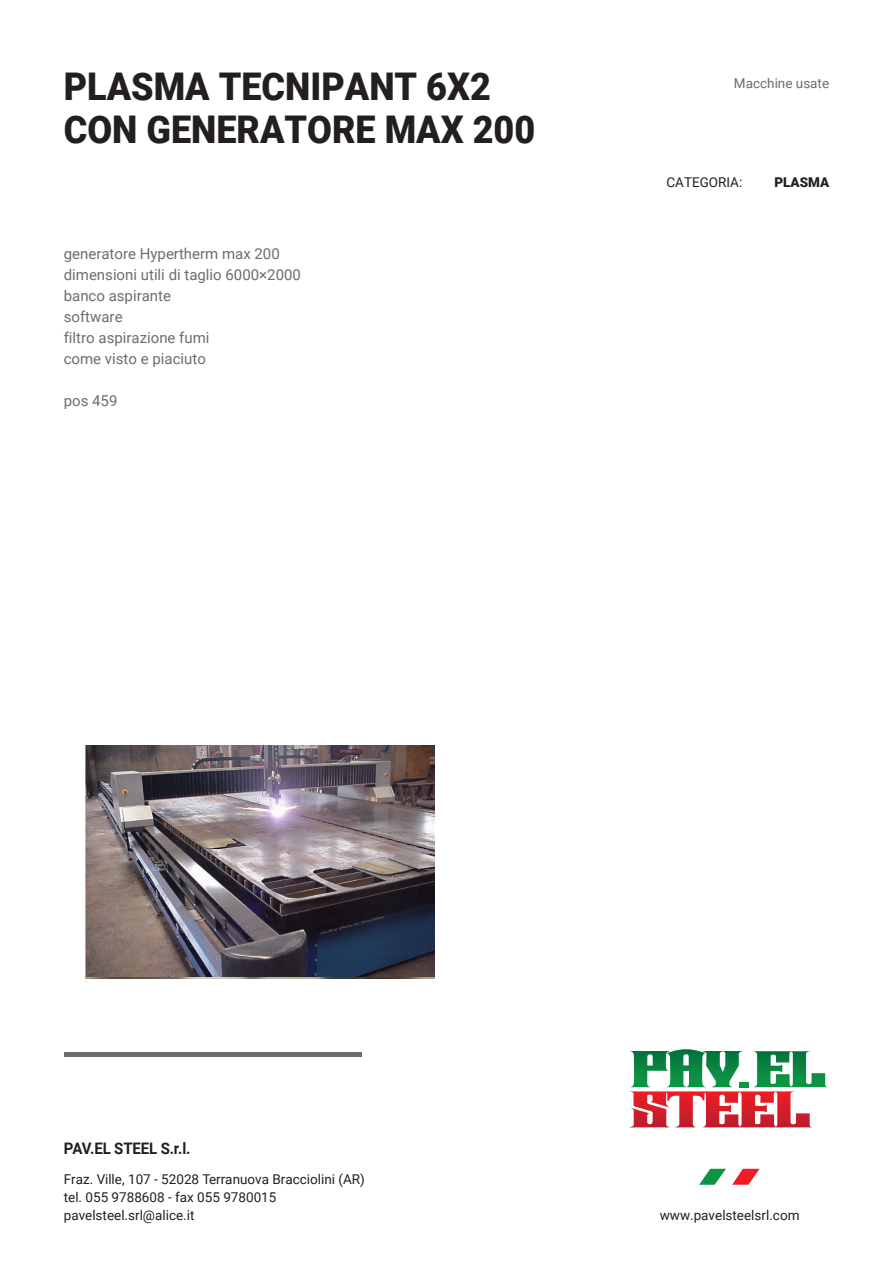
<style>
.page{position:relative;width:893px;height:1263px;background:#fff}
.page>*{position:absolute;margin:0;border:0;box-sizing:border-box;transform-origin:0 0}
.t1{font:900 38.1px/43.2px "Roboto";color:#231f20;scale:.94 1}
.t2{font:700 15.9px "Roboto";letter-spacing:-.01em;color:#231f20;scale:.94 1}
.t3{font:15px/21px "Roboto";color:#6c6d70}
.t4{font:13.5px/18px "Roboto";color:#231f20}
.t5{font:13.5px "Roboto";color:#6c6d70}
.t6{font:900 13.5px "Roboto";color:#231f20}
</style>
<div class="page">
<svg style="left:629px;top:1049px;width:199px;height:79px"></svg>
<svg style="left:699px;top:1169px;width:61px;height:16px"></svg>
<hr style="left:64px;top:1053px;width:297px;height:4px;background:#6c6d70">
<img style="left:85px;top:745px;width:349px;height:231px">
<h1 class="t1" style="left:64px;top:63px;width:503px">PLASMA TECNIPANT 6X2<br>CON GENERATORE MAX 200</h1>
<p class="t5" style="left:734px;top:73px;width:97px">Macchine usate</p>
<p class="t4" style="left:666px;top:173px;width:77px">CATEGORIA:</p>
<p class="t6" style="left:774px;top:173px;width:56px">PLASMA</p>
<p class="t3" style="left:64px;top:242px;width:239px">generatore Hypertherm max 200 dimensioni utili di taglio 6000×2000 banco aspirante<br>software<br>filtro aspirazione fumi<br>come visto e piaciuto</p>
<p class="t3" style="left:64px;top:389px;width:55px">pos 459</p>
<p class="t2" style="left:64px;top:1137px;width:136px">PAV.EL STEEL S.r.l.</p>
<p class="t4" style="left:64px;top:1170px;width:303px">Fraz. Ville, 107 - 52028 Terranuova Bracciolini (AR) tel. 055 9788608 - fax 055 9780015 pavelsteel.srl@alice.it</p>
<p class="t4" style="left:660px;top:1206px;width:141px">www.pavelsteelsrl.com</p>
</div>
